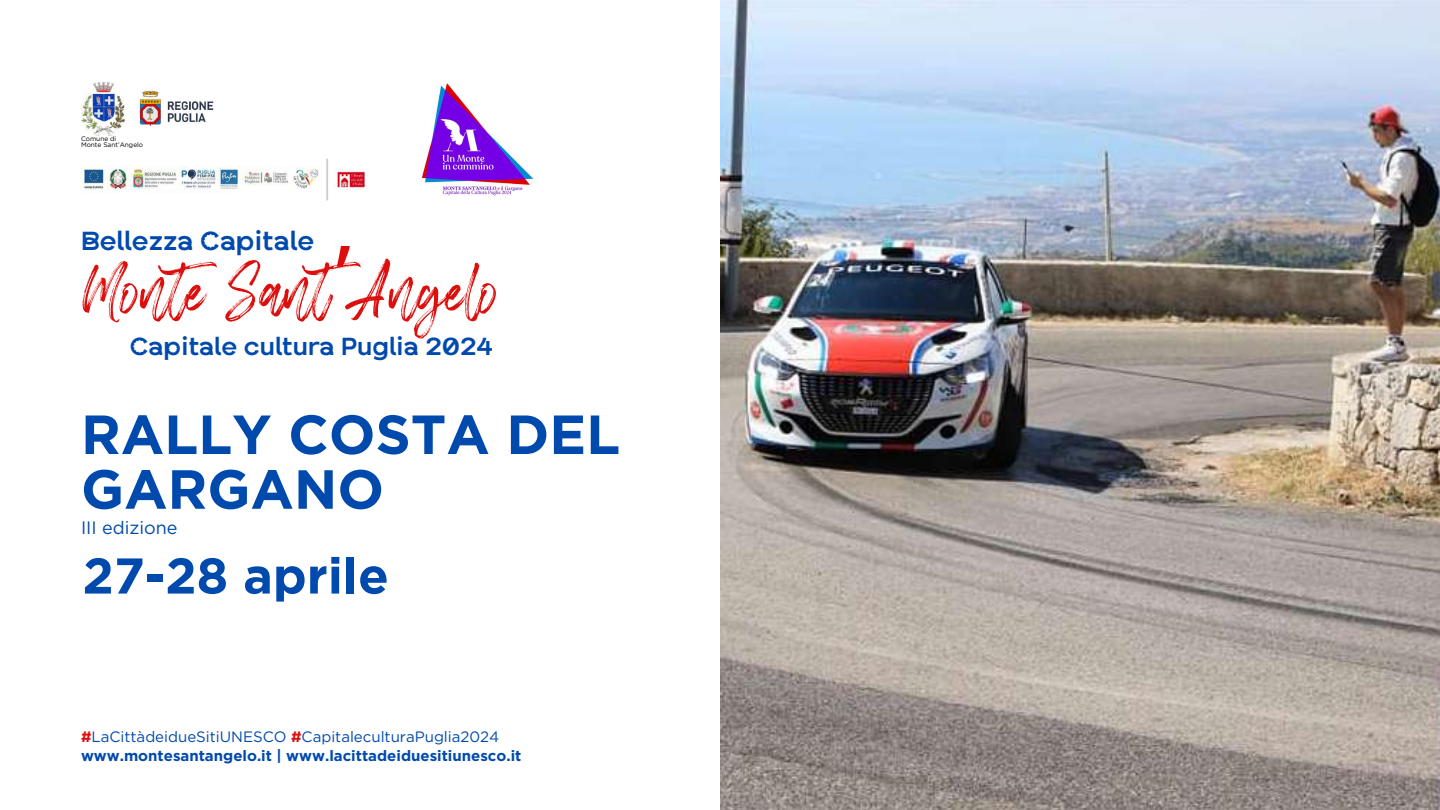
<style>
.page{position:relative;width:1440px;height:810px;background:#fff}
.page>*{position:absolute;margin:0;border:0;box-sizing:border-box;transform-origin:0 0}
.t1{font:85.4px "Chelistine Script";color:#dc0f0d}
.t2{font:700 55px/54.8px "Gotham";color:#004aad}
.t3{font:700 50.2px "Gotham";color:#004aad}
.t4{font:600 26.1px "BECOM Edisplay";color:#004aad}
.t5{font:600 24.6px "BECOM Edisplay";color:#004aad}
.t6{font:18px "Gotham";color:#004aad}
.t7{font:700 15px/18.8px "Gotham";color:#004aad}
.t8{font:6.6px/5.5px "Gotham";color:#000}
.s1{font-family:"Noto Sans Gurmukhi"}
.s2{color:#dc0f0d}
.s3{font-weight:400}
</style>
<div class="page">
<img style="left:421px;top:83px;width:113px;height:113px">
<img style="left:81px;top:81px;width:43px;height:55px">
<img style="left:139px;top:91px;width:75px;height:35px">
<img style="left:334px;top:170px;width:34px;height:19px">
<hr style="left:326px;top:159px;width:2px;height:41px;background:#000">
<img style="left:81px;top:166px;width:238px;height:27px">
<img style="left:720px;top:0;width:720px;height:810px">
<p class="t8" style="left:81px;top:136px;width:64px">Comune di<br>Monte Sant’Angelo</p>
<h3 class="t4" style="left:81px;top:229px;width:235px">Bellezza Capitale</h3>
<h1 class="t1" style="left:82px;top:247px;width:418px">Monte Sant<span class="s1">’</span>Angelo</h1>
<h3 class="t5" style="left:130px;top:335px;width:364px">Capitale cultura Puglia 2024</h3>
<h2 class="t2" style="left:81px;top:410px;width:541px">RALLY COSTA DEL<br>GARGANO</h2>
<p class="t6" style="left:81px;top:520px;width:98px">III edizione</p>
<h3 class="t3" style="left:82px;top:553px;width:308px">27-28 aprile</h3>
<p class="t7" style="left:81px;top:728px;width:442px"><span class="s2">#</span><span class="s3">LaCittàdeidueSitiUNESCO</span> <span class="s2">#</span><span class="s3">CapitaleculturaPuglia2024 </span>www.montesantangelo.it | www.lacittadeiduesitiunesco.it</p>
</div>
